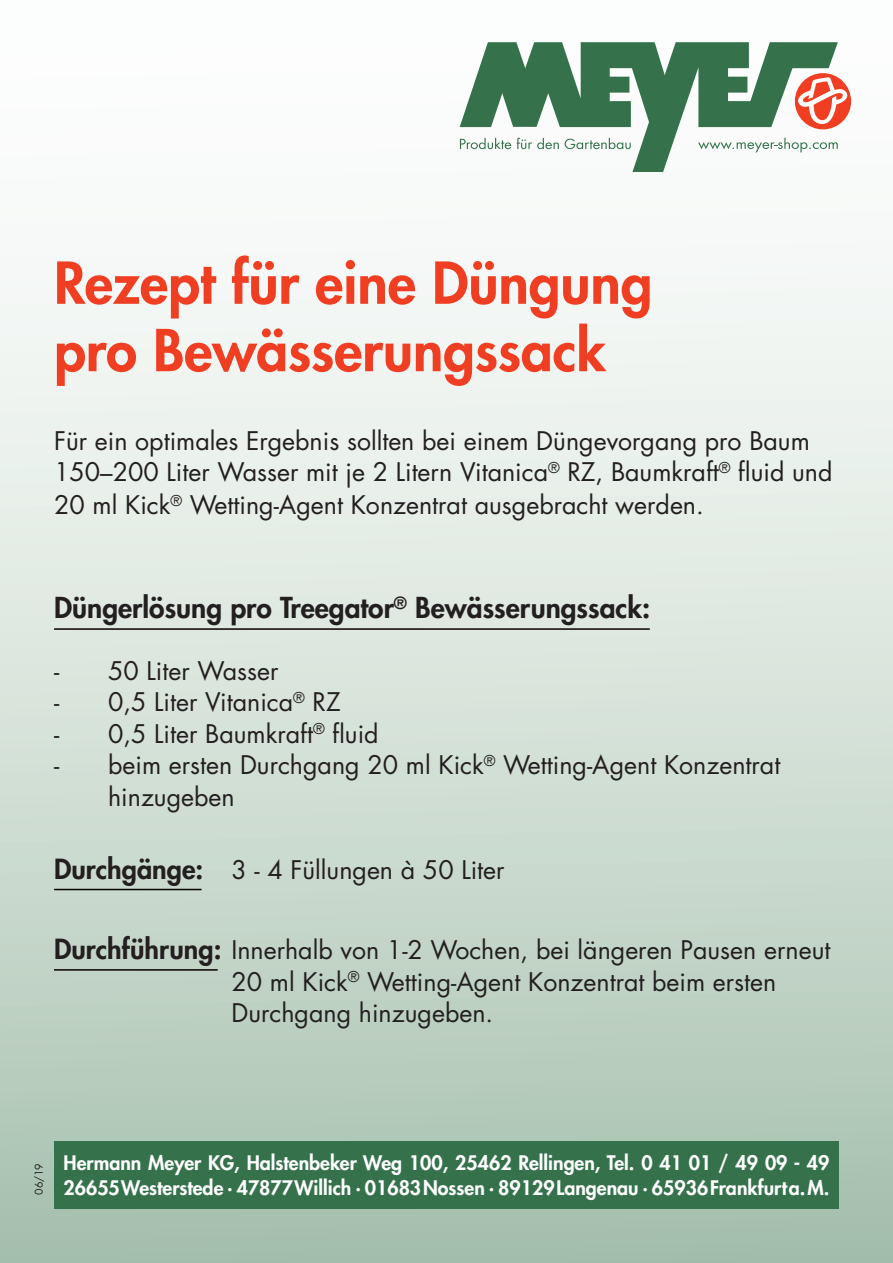
<style>
.page{position:relative;width:893px;height:1263px;background:#fff}
.page>*{position:absolute;margin:0;border:0;box-sizing:border-box;transform-origin:0 0}
.t1{font:800 56.25px "Futura LT Pro";color:#ef3e22}
.t2{font:800 28.05px "Futura";color:#231f20}
.t3{font:24.9px/31.5px "Futura";color:#231f20}
.t4{font:800 19.5px "Futura LT Pro";color:#fff}
.t5{font:10.5px "Futura";color:#231f20}
.s1{font-weight:800;font-size:27px}
</style>
<div class="page">
<div style="left:0;top:0;width:893px;height:1263px;background:linear-gradient(to bottom,#fff,#aac3b1)"></div>
<div style="left:54px;top:1141px;width:785px;height:67px;background:#35724c"></div>
<svg style="left:838px;top:77px;width:11px;height:47px"></svg>
<svg style="left:460px;top:42px;width:378px;height:130px"></svg>
<hr style="left:54px;top:628px;width:596px;height:2px;background:#0b0002">
<hr style="left:54px;top:889px;width:148px;height:1px;background:#0b0002">
<hr style="left:54px;top:969px;width:164px;height:2px;background:#0b0002">
<p class="t1" style="left:54px;top:240px;width:600px">Rezept für eine Düngung</p>
<p class="t1" style="left:54px;top:308px;width:553px">pro Bewässerungssack</p>
<p class="t3" style="left:54px;top:424px;width:780px">Für ein optimales Ergebnis sollten bei einem Düngevorgang pro Baum<br>150–200 Liter Wasser mit je 2 Litern Vitanica<sup>®</sup> RZ, Baumkraft<sup>®</sup> fluid und</p>
<p class="t3" style="left:54px;top:489px;width:651px">20 ml Kick<sup>®</sup> Wetting-Agent Konzentrat ausgebracht werden.</p>
<p class="t2" style="left:54px;top:589px;width:598px">Düngerlösung pro Treegator<sup>®</sup> Bewässerungssack:</p>
<p class="t3" style="left:54px;top:654px;width:226px">- 50 Liter Wasser</p>
<p class="t3" style="left:54px;top:686px;width:288px">- 0,5 Liter Vitanica<sup>®</sup> RZ</p>
<p class="t3" style="left:54px;top:717px;width:326px">- 0,5 Liter Baumkraft<sup>®</sup> fluid</p>
<p class="t3" style="left:54px;top:749px;width:728px">- beim ersten Durchgang 20 ml Kick<sup>®</sup> Wetting-Agent Konzentrat</p>
<p class="t3" style="left:108px;top:780px;width:128px">hinzugeben</p>
<p class="t3" style="left:54px;top:853px;width:452px"><span class="s1">Durchgänge:</span> 3 - 4 Füllungen à 50 Liter</p>
<p class="t3" style="left:54px;top:934px;width:778px"><span class="s1">Durchführung:</span> Innerhalb von 1-2 Wochen, bei längeren Pausen erneut</p>
<p class="t3" style="left:231px;top:965px;width:546px">20 ml Kick<sup>®</sup> Wetting-Agent Konzentrat beim ersten</p>
<p class="t3" style="left:231px;top:997px;width:263px">Durchgang hinzugeben.</p>
<p class="t5" style="left:32px;top:1195px;width:33px;rotate:-90deg">06/19</p>
<p class="t4" style="left:64px;top:1148px;width:767px">Hermann Meyer KG, Halstenbeker Weg 100, 25462 Rellingen, Tel. 0 41 01 / 49 09 - 49</p>
<p class="t4" style="left:64px;top:1173px;width:767px">26655 Westerstede . 47877 Willich . 01683 Nossen . 89129 Langenau . 65936 Frankfurt a. M.</p>
</div>
